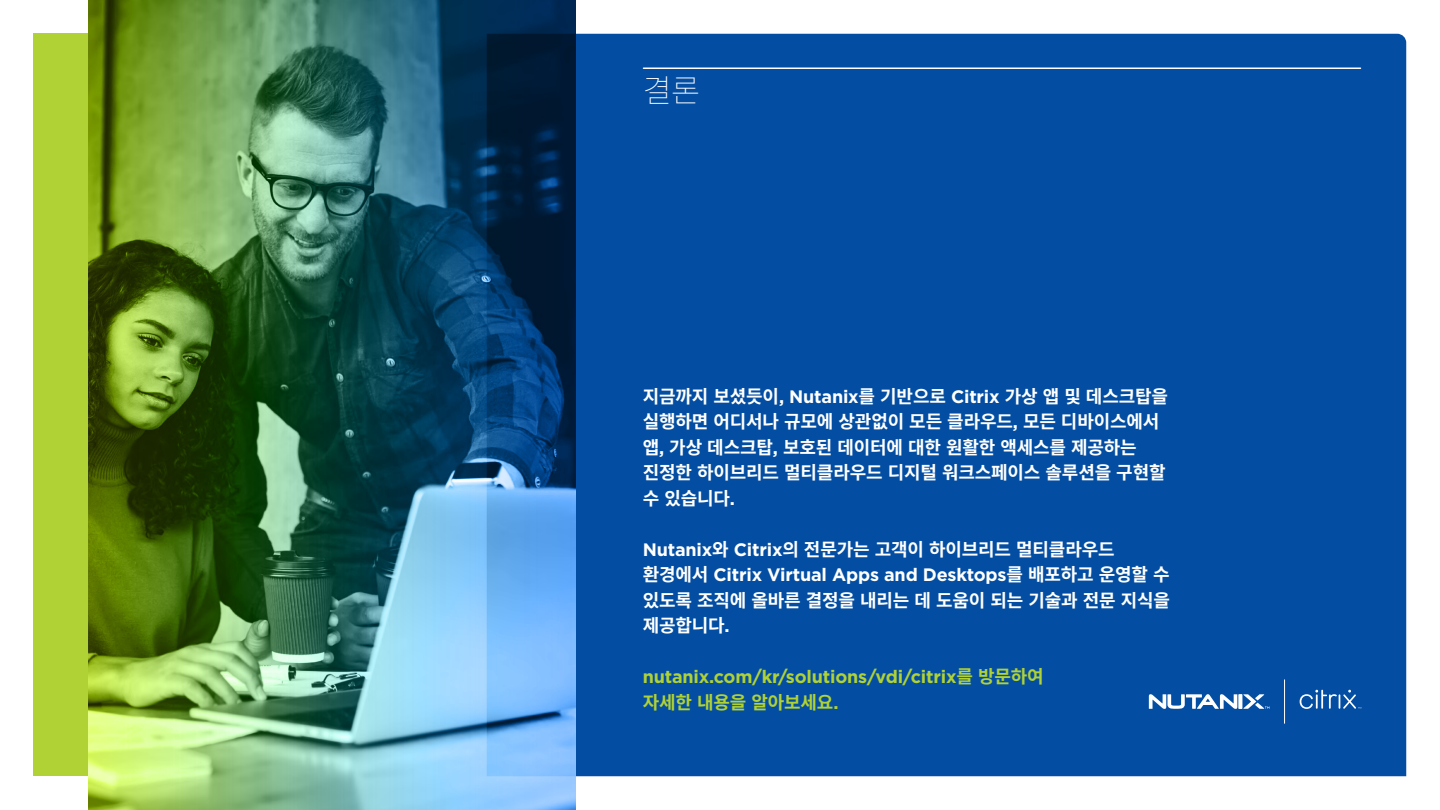
<style>
.page{position:relative;width:1440px;height:810px;background:#fff}
.page>*{position:absolute;margin:0;border:0;box-sizing:border-box;transform-origin:0 0}
.t1{font:200 31.5px "Source Han Sans KR";color:#fff}
.t2{font:700 18px/25.5px "Source Han Sans KR";letter-spacing:-.01em;color:#fff}
.t3{font:700 18px "Gotham";letter-spacing:-.01em;color:#fff}
.t4{font:700 18px "Gotham";letter-spacing:-.01em;color:#b0d235}
.t5{font:700 18px "Source Han Sans KR";letter-spacing:-.01em;color:#b0d235}
.s1{font-family:"Gotham"}
.s2{font-family:"Source Han Sans KR"}
</style>
<div class="page">
<div style="left:34px;top:34px;width:116px;height:742px;background:#b0d235"></div>
<div style="left:575px;top:34px;width:831px;height:742px;background:#034ea2"></div>
<img style="left:88px;top:0;width:487px;height:810px">
<hr style="left:1239px;top:694px;width:3px;height:15px;background:#fff">
<svg style="left:1149px;top:694px;width:88px;height:15px"></svg>
<svg style="left:1243px;top:694px;width:26px;height:15px"></svg>
<svg style="left:1300px;top:690px;width:61px;height:19px"></svg>
<hr style="left:1284px;top:680px;width:1px;height:44px;background:#fff">
<hr style="left:644px;top:68px;width:716px;height:1px;background:#fff">
<h1 class="t1" style="left:643px;top:72px;width:59px">결론</h1>
<p class="t2" style="left:643px;top:384px;width:527px">지금까지 보셨듯이<span class="s1">, Nutanix</span>를 기반으로 <span class="s1">Citrix</span> 가상 앱 및 데스크탑을 실행하면 어디서나 규모에 상관없이 모든 클라우드<span class="s1">,</span> 모든 디바이스에서 앱<span class="s1">,</span> 가상 데스크탑<span class="s1">,</span> 보호된 데이터에 대한 원활한 액세스를 제공하는 진정한 하이브리드 멀티클라우드 디지털 워크스페이스 솔루션을 구현할 수 있습니다<span class="s1">.</span></p>
<p class="t2" style="left:643px;top:537px;width:473px"><span class="s1">Nutanix</span>와 <span class="s1">Citrix</span>의 전문가는 고객이 하이브리드 멀티클라우드</p>
<p class="t3" style="left:643px;top:563px;width:528px"><span class="s2">환경에서</span> Citrix Virtual Apps and Desktops<span class="s2">를 배포하고 운영할 수</span></p>
<p class="t2" style="left:643px;top:588px;width:529px">있도록 조직에 올바른 결정을 내리는 데 도움이 되는 기술과 전문 지식을 제공합니다<span class="s1">.</span></p>
<p class="t4" style="left:643px;top:665px;width:403px">nutanix.com/kr/solutions/vdi/citrix<span class="s2">를 방문하여</span></p>
<p class="t5" style="left:643px;top:692px;width:197px">자세한 내용을 알아보세요<span class="s1">.</span></p>
</div>
